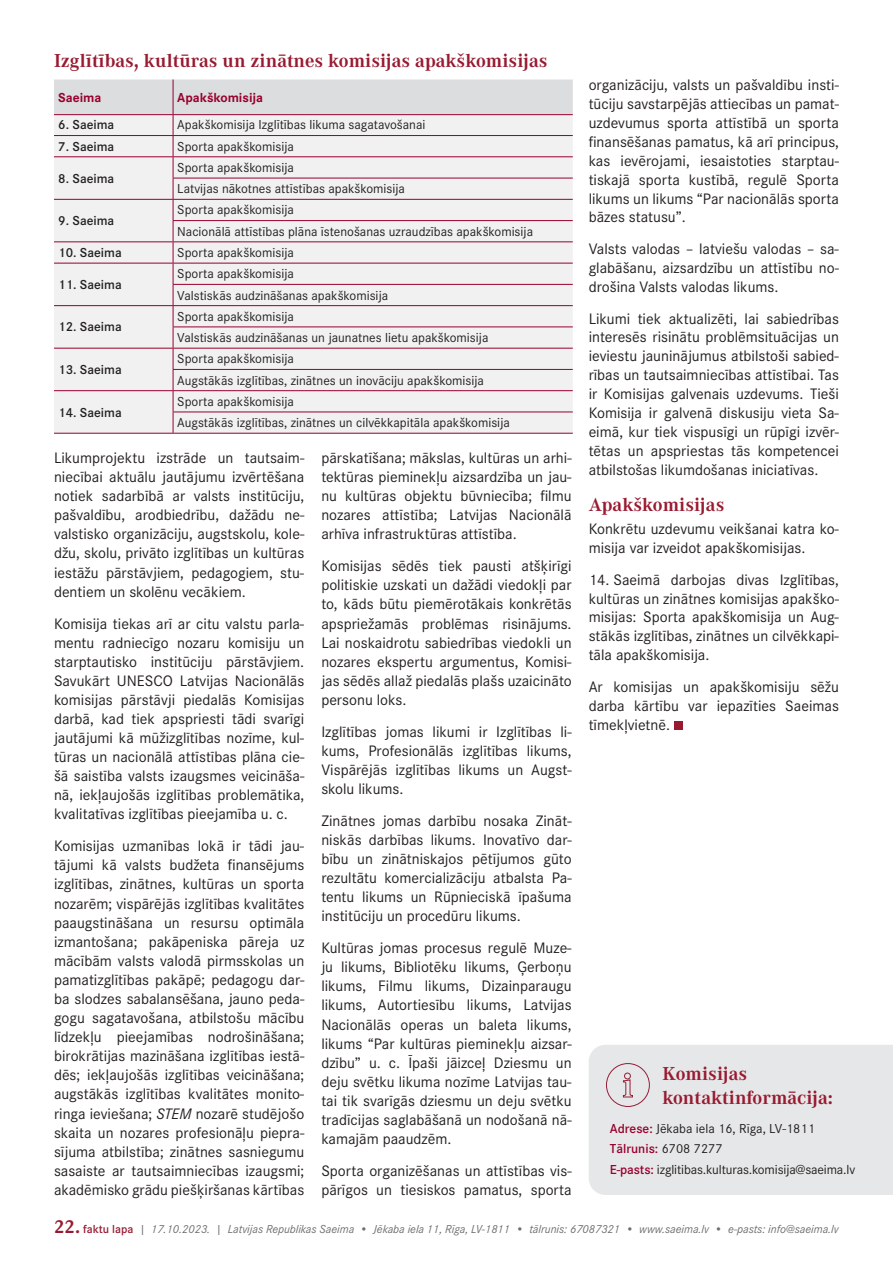
<style>
.page{position:relative;width:893px;height:1263px;background:#fff}
.page>*{position:absolute;margin:0;border:0;box-sizing:border-box;transform-origin:0 0}
.t1{font:700 19.5px/23.4px "Corporate A Pro";color:#981a31}
.t2{font:15.75px/19px "Corporate S Pro";color:#231f20;text-align:justify}
.t3{font:13.5px/21.3px "Corporate S Pro";color:#231f20}
.t4{font:600 13.5px "Corporate S Pro";color:#231f20}
.t5{font:700 13.5px "Corporate S Pro";color:#98002e}
.t6{font:italic 12px "Corporate S Pro";color:#6d6e71}
.s1{font-style:italic}
.s2{font-weight:600;color:#98002e}
.s3{font-family:"Corporate A Pro";font-weight:700;font-style:normal;font-size:19.5px;color:#981a31}
.s4{font-weight:600;font-style:normal;color:#981a31}
</style>
<div class="page">
<div style="left:589px;top:1045px;width:304px;height:150px;background:#e6e7e8"></div>
<svg style="left:622px;top:1072px;width:11px;height:26px"></svg>
<div style="left:606px;top:1063px;width:44px;height:44px;border:1px solid #951e38;border-radius:50%"></div>
<div style="left:674px;top:721px;width:9px;height:9px;background:#981a31"></div>
<hr style="left:54px;top:433px;width:119px;height:1px;background:#98002e">
<hr style="left:173px;top:433px;width:400px;height:1px;background:#98002e">
<svg style="left:54px;top:80px;width:519px;height:353px"></svg>
<hr style="left:173px;top:326px;width:400px;height:1px;background:#98002e">
<p class="t1" style="left:54px;top:48px;width:495px">Izglītības, kultūras un zinātnes komisijas apakškomisijas</p>
<p class="t5" style="left:58px;top:86px;width:45px">Saeima</p>
<p class="t5" style="left:177px;top:86px;width:87px">Apakškomisija</p>
<p class="t4" style="left:58px;top:115px;width:57px">6. Saeima</p>
<p class="t3" style="left:177px;top:113px;width:250px">Apakškomisija Izglītības likuma sagatavošanai</p>
<p class="t4" style="left:58px;top:136px;width:57px">7. Saeima</p>
<p class="t3" style="left:177px;top:135px;width:118px">Sporta apakškomisija</p>
<p class="t4" style="left:58px;top:168px;width:57px">8. Saeima</p>
<p class="t3" style="left:177px;top:156px;width:229px">Sporta apakškomisija<br>Latvijas nākotnes attīstības apakškomisija</p>
<p class="t4" style="left:58px;top:211px;width:57px">9. Saeima</p>
<p class="t3" style="left:177px;top:198px;width:357px">Sporta apakškomisija<br>Nacionālā attīstības plāna īstenošanas uzraudzības apakškomisija</p>
<p class="t4" style="left:58px;top:243px;width:65px">10. Saeima</p>
<p class="t3" style="left:177px;top:241px;width:118px">Sporta apakškomisija</p>
<p class="t4" style="left:58px;top:274px;width:65px">11. Saeima</p>
<p class="t3" style="left:177px;top:262px;width:212px">Sporta apakškomisija<br>Valstiskās audzināšanas apakškomisija</p>
<p class="t4" style="left:58px;top:317px;width:65px">12. Saeima</p>
<p class="t3" style="left:177px;top:305px;width:313px">Sporta apakškomisija<br>Valstiskās audzināšanas un jaunatnes lietu apakškomisija</p>
<p class="t4" style="left:58px;top:359px;width:65px">13. Saeima</p>
<p class="t3" style="left:177px;top:347px;width:308px">Sporta apakškomisija<br>Augstākās izglītības, zinātnes un inovāciju apakškomisija</p>
<p class="t4" style="left:58px;top:402px;width:65px">14. Saeima</p>
<p class="t3" style="left:177px;top:390px;width:334px">Sporta apakškomisija<br>Augstākās izglītības, zinātnes un cilvēkkapitāla apakškomisija</p>
<p class="t2" style="left:54px;top:447px;width:252px">Likumprojektu izstrāde un tautsaim&shy;niecībai aktuālu jautājumu izvērtēšana notiek sadarbībā ar valsts institūciju, pašvaldību, arodbiedrību, dažādu ne&shy;valstisko organizāciju, augstskolu, kole&shy;džu, skolu, privāto izglītības un kultūras iestāžu pārstāvjiem, pedagogiem, stu&shy;dentiem un skolēnu vecākiem.</p>
<p class="t2" style="left:54px;top:613px;width:252px">Komisija tiekas arī ar citu valstu parla&shy;mentu radniecīgo nozaru komisiju un starptautisko institūciju pārstāvjiem.<br>Savukārt UNESCO Latvijas Nacionālās komisijas pārstāvji piedalās Komisijas darbā, kad tiek apspriesti tādi svarīgi jautājumi kā mūžizglītības nozīme, kul&shy;tūras un nacionālā attīstības plāna cie&shy;šā saistība valsts izaugsmes veicināša&shy;nā, iekļaujošās izglītības problemātika, kvalitatīvas izglītības pieejamība u. c.</p>
<p class="t2" style="left:54px;top:835px;width:252px">Komisijas uzmanības lokā ir tādi jau&shy;tājumi kā valsts budžeta finansējums izglītības, zinātnes, kultūras un sporta nozarēm; vispārējās izglītības kvalitātes paaugstināšana un resursu optimāla izmantošana; pakāpeniska pāreja uz mācībām valsts valodā pirmsskolas un pamatizglītības pakāpē; pedagogu dar&shy;ba slodzes sabalansēšana, jauno peda&shy;gogu sagatavošana, atbilstošu mācību līdzekļu pieejamības nodrošināšana; birokrātijas mazināšana izglītības iestā&shy;dēs; iekļaujošās izglītības veicināšana; augstākās izglītības kvalitātes monito&shy;ringa ieviešana; <span class="s1">STEM</span> nozarē studējošo skaita un nozares profesionāļu piepra&shy;sījuma atbilstība; zinātnes sasniegumu sasaiste ar tautsaimniecības izaugsmi; akadēmisko grādu piešķiršanas kārtības</p>
<p class="t2" style="left:321px;top:447px;width:252px">pārskatīšana; mākslas, kultūras un arhi&shy;tektūras pieminekļu aizsardzība un jau&shy;nu kultūras objektu būvniecība; filmu nozares attīstība; Latvijas Nacionālā arhīva infrastruktūras attīstība.</p>
<p class="t2" style="left:321px;top:555px;width:252px">Komisijas sēdēs tiek pausti atšķirīgi politiskie uzskati un dažādi viedokļi par to, kāds būtu piemērotākais konkrētās apspriežamās problēmas risinājums.<br>Lai noskaidrotu sabiedrības viedokli un nozares ekspertu argumentus, Komisi&shy;jas sēdēs allaž piedalās plašs uzaicināto personu loks.</p>
<p class="t2" style="left:321px;top:721px;width:252px">Izglītības jomas likumi ir Izglītības li&shy;kums, Profesionālās izglītības likums, Vispārējās izglītības likums un Augst&shy;skolu likums.</p>
<p class="t2" style="left:321px;top:810px;width:252px">Zinātnes jomas darbību nosaka Zināt&shy;niskās darbības likums. Inovatīvo dar&shy;bību un zinātniskajos pētījumos gūto rezultātu komercializāciju atbalsta Pa&shy;tentu likums un Rūpnieciskā īpašuma institūciju un procedūru likums.</p>
<p class="t2" style="left:321px;top:937px;width:252px">Kultūras jomas procesus regulē Muze&shy;ju likums, Bibliotēku likums, Ģerboņu likums, Filmu likums, Dizainparaugu likums, Autortiesību likums, Latvijas Nacionālās operas un baleta likums, likums “Par kultūras pieminekļu aizsar&shy;dzību” u. c. Īpaši jāizceļ Dziesmu un deju svētku likuma nozīme Latvijas tau&shy;tai tik svarīgās dziesmu un deju svētku tradīcijas saglabāšanā un nodošanā nā&shy;kamajām paaudzēm.</p>
<p class="t2" style="left:321px;top:1160px;width:252px">Sporta organizēšanas un attīstības vis&shy;pārīgos un tiesiskos pamatus, sporta</p>
<p class="t2" style="left:589px;top:74px;width:252px">organizāciju, valsts un pašvaldību insti&shy;tūciju savstarpējās attiecības un pamat&shy;uzdevumus sporta attīstībā un sporta finansēšanas pamatus, kā arī principus, kas ievērojami, iesaistoties starptau&shy;tiskajā sporta kustībā, regulē Sporta likums un likums “Par nacionālās sporta bāzes statusu”.</p>
<p class="t2" style="left:589px;top:238px;width:252px">Valsts valodas – latviešu valodas – sa&shy;glabāšanu, aizsardzību un attīstību no&shy;drošina Valsts valodas likums.</p>
<p class="t2" style="left:589px;top:308px;width:252px">Likumi tiek aktualizēti, lai sabiedrības interesēs risinātu problēmsituācijas un ieviestu jauninājumus atbilstoši sabied&shy;rības un tautsaimniecības attīstībai. Tas ir Komisijas galvenais uzdevums. Tieši Komisija ir galvenā diskusiju vieta Sa&shy;eimā, kur tiek vispusīgi un rūpīgi izvēr&shy;tētas un apspriestas tās kompetencei atbilstošas likumdošanas iniciatīvas.</p>
<p class="t1" style="left:589px;top:492px;width:137px">Apakškomisijas</p>
<p class="t2" style="left:589px;top:518px;width:252px">Konkrētu uzdevumu veikšanai katra ko&shy;misija var izveidot apakškomisijas.</p>
<p class="t2" style="left:589px;top:569px;width:252px">14. Saeimā darbojas divas Izglītības, kultūras un zinātnes komisijas apakško&shy;misijas: Sporta apakškomisija un Aug&shy;stākās izglītības, zinātnes un cilvēkkapi&shy;tāla apakškomisija.</p>
<p class="t2" style="left:589px;top:676px;width:252px">Ar komisijas un apakškomisiju sēžu darba kārtību var iepazīties Saeimas tīmekļvietnē.</p>
<p class="t1" style="left:663px;top:1061px;width:172px">Komisijas kontaktinformācija:</p>
<p class="t3" style="left:610px;top:1117px;width:247px;line-height:20.4px"><span class="s2">Adrese:</span> Jēkaba iela 16, Rīga, LV-1811<br><span class="s2">Tālrunis:</span> 6708 7277<br><span class="s2">E-pasts:</span> izglitibas.kulturas.komisija@saeima.lv</p>
<p class="t6" style="left:54px;top:1220px;width:786px"><span class="s3">22.</span> <span class="s4">faktu lapa</span> | 17.10.2023. | Latvijas Republikas Saeima • Jēkaba iela 11, Rīga, LV-1811 • tālrunis: 67087321 • www.saeima.lv • e-pasts: info@saeima.lv</p>
</div>
